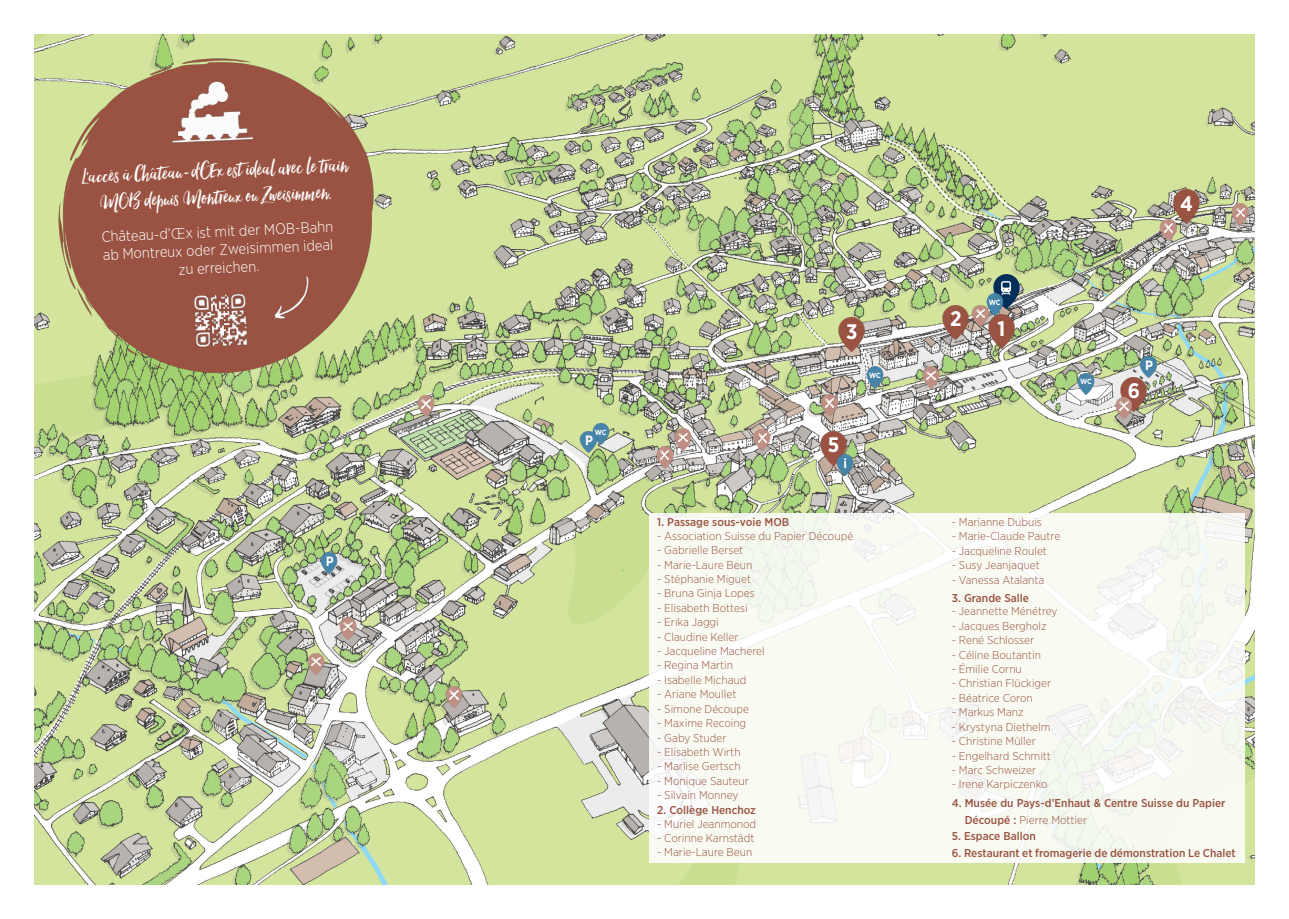
<style>
.page{position:relative;width:1289px;height:919px;background:#fff}
.page>*{position:absolute;margin:0;border:0;box-sizing:border-box;transform-origin:0 0}
.t1{font:26.25px "Hello Beautiful";color:#fff}
.t2{font:700 21px "Gotham Narrow";color:#fff}
.t3{font:300 15px "Gotham Narrow";color:#fff}
.t4{font:700 13.5px "Gotham Narrow";color:#fff}
.t5{font:300 11.4px "Gotham Narrow";color:#9a5342}
.t6{font:500 11.4px "Gotham Narrow";color:#9a5342}
.t7{font:700 7.5px "Gotham Narrow";letter-spacing:-.03em;color:#fff}
.s1{font-weight:500}
</style>
<div class="page">
<img style="left:34px;top:34px;width:1220px;height:850px">
<img style="left:989px;top:274px;width:34px;height:34px">
<img style="left:998px;top:280px;width:15px;height:15px">
<img style="left:834px;top:318px;width:34px;height:34px">
<img style="left:984px;top:314px;width:34px;height:34px">
<img style="left:938px;top:305px;width:34px;height:34px">
<img style="left:1169px;top:190px;width:34px;height:34px">
<img style="left:816px;top:431px;width:34px;height:34px">
<img style="left:1116px;top:377px;width:34px;height:34px">
<img style="left:1157px;top:219px;width:21px;height:22px">
<svg style="left:1164px;top:224px;width:8px;height:8px"></svg>
<img style="left:969px;top:305px;width:22px;height:21px">
<svg style="left:976px;top:309px;width:8px;height:9px"></svg>
<img style="left:1113px;top:397px;width:21px;height:21px">
<svg style="left:1119px;top:401px;width:9px;height:9px"></svg>
<img style="left:920px;top:367px;width:21px;height:21px">
<svg style="left:927px;top:371px;width:8px;height:8px"></svg>
<img style="left:818px;top:394px;width:22px;height:22px">
<svg style="left:825px;top:398px;width:8px;height:9px"></svg>
<img style="left:751px;top:429px;width:22px;height:21px">
<svg style="left:758px;top:433px;width:8px;height:9px"></svg>
<img style="left:672px;top:429px;width:21px;height:21px">
<svg style="left:678px;top:433px;width:9px;height:8px"></svg>
<img style="left:415px;top:395px;width:21px;height:22px">
<svg style="left:422px;top:400px;width:8px;height:8px"></svg>
<img style="left:337px;top:617px;width:21px;height:22px">
<svg style="left:344px;top:622px;width:8px;height:8px"></svg>
<img style="left:305px;top:653px;width:22px;height:21px">
<svg style="left:312px;top:657px;width:8px;height:8px"></svg>
<img style="left:443px;top:686px;width:21px;height:21px">
<svg style="left:449px;top:690px;width:9px;height:9px"></svg>
<img style="left:1137px;top:356px;width:22px;height:21px">
<img style="left:318px;top:552px;width:22px;height:21px">
<img style="left:1075px;top:373px;width:21px;height:21px">
<img style="left:864px;top:367px;width:21px;height:21px">
<img style="left:590px;top:423px;width:21px;height:21px">
<img style="left:578px;top:431px;width:21px;height:21px">
<img style="left:834px;top:454px;width:21px;height:22px">
<img style="left:55px;top:55px;width:319px;height:319px">
<div style="left:648px;top:513px;width:596px;height:349px;background:linear-gradient(to right,#f9fbf3,#f7f9f2)"></div>
<img style="left:168px;top:77px;width:88px;height:68px">
<img style="left:188px;top:287px;width:66px;height:67px">
<div style="left:255px;top:262px;width:75px;height:75px;background:#9a5342"></div>
<img style="left:1229px;top:204px;width:21px;height:21px">
<svg style="left:1235px;top:208px;width:9px;height:8px"></svg>
<img style="left:654px;top:446px;width:21px;height:22px">
<svg style="left:660px;top:451px;width:9px;height:8px"></svg>
<img style="left:984px;top:294px;width:21px;height:21px">
<p class="t1" style="left:81px;top:160px;width:268px;rotate:-2deg">L'acc ès à Château-d'Œx est idéal avec le train</p>
<p class="t1" style="left:99px;top:186px;width:233px;rotate:-2deg">MOB depuis Montreux ou Zweisimmen.</p>
<p class="t3" style="left:101px;top:228px;width:233px;rotate:-3deg">Château-d’Œx ist mit der MOB-Bahn</p>
<p class="t3" style="left:102px;top:246px;width:232px;rotate:-3deg">ab Montreux oder Zweisimmen ideal</p>
<p class="t3" style="left:178px;top:260px;width:82px;rotate:-3deg">zu erreichen.</p>
<p class="t4" style="left:326px;top:552px;width:9px">P</p>
<p class="t7" style="left:595px;top:427px;width:13px">WC</p>
<p class="t4" style="left:585px;top:431px;width:9px">P</p>
<p class="t7" style="left:988px;top:298px;width:13px">WC</p>
<p class="t2" style="left:950px;top:305px;width:13px">2</p>
<p class="t2" style="left:846px;top:318px;width:13px">3</p>
<p class="t2" style="left:997px;top:315px;width:9px">1</p>
<p class="t7" style="left:869px;top:370px;width:13px">WC</p>
<p class="t2" style="left:827px;top:431px;width:13px">5</p>
<p class="t4" style="left:843px;top:455px;width:5px">i</p>
<p class="t2" style="left:1179px;top:190px;width:14px">4</p>
<p class="t7" style="left:1079px;top:377px;width:13px">WC</p>
<p class="t4" style="left:1145px;top:356px;width:9px">P</p>
<p class="t2" style="left:1127px;top:377px;width:14px">6</p>
<p class="t6" style="left:657px;top:514px;width:133px">1. Passage sous-voie MOB</p>
<p class="t5" style="left:657px;top:528px;width:197px">- Association Suisse du Papier Découpé</p>
<p class="t5" style="left:657px;top:543px;width:88px">- Gabrielle Berset</p>
<p class="t5" style="left:657px;top:557px;width:97px">- Marie-Laure Beun</p>
<p class="t5" style="left:657px;top:572px;width:95px">- Stéphanie Miguet</p>
<p class="t5" style="left:657px;top:586px;width:99px">- Bruna Ginja Lopes</p>
<p class="t5" style="left:657px;top:600px;width:92px">- Elisabeth Bottesi</p>
<p class="t5" style="left:657px;top:615px;width:63px">- Erika Jaggi</p>
<p class="t5" style="left:657px;top:629px;width:83px">- Claudine Keller</p>
<p class="t5" style="left:657px;top:644px;width:109px">- Jacqueline Macherel</p>
<p class="t5" style="left:657px;top:658px;width:77px">- Regina Martin</p>
<p class="t5" style="left:657px;top:672px;width:91px">- Isabelle Michaud</p>
<p class="t5" style="left:657px;top:687px;width:81px">- Ariane Moullet</p>
<p class="t5" style="left:657px;top:701px;width:93px">- Simone Découpe</p>
<p class="t5" style="left:657px;top:716px;width:91px">- Maxime Recoing</p>
<p class="t5" style="left:657px;top:730px;width:71px">- Gaby Studer</p>
<p class="t5" style="left:657px;top:744px;width:85px">- Elisabeth Wirth</p>
<p class="t5" style="left:657px;top:759px;width:85px">- Marlise Gertsch</p>
<p class="t5" style="left:657px;top:773px;width:93px">- Monique Sauteur</p>
<p class="t5" style="left:657px;top:788px;width:83px">- Silvain Monney</p>
<p class="t6" style="left:657px;top:802px;width:100px">2. Collège Henchoz</p>
<p class="t5" style="left:657px;top:816px;width:101px">- Muriel Jeanmonod</p>
<p class="t5" style="left:657px;top:830px;width:99px">- Corinne Karnstädt</p>
<p class="t5" style="left:657px;top:845px;width:97px">- Marie-Laure Beun</p>
<p class="t5" style="left:951px;top:515px;width:92px">- Marianne Dubuis</p>
<p class="t5" style="left:951px;top:529px;width:110px">- Marie-Claude Pautre</p>
<p class="t5" style="left:951px;top:543px;width:97px">- Jacqueline Roulet</p>
<p class="t5" style="left:951px;top:558px;width:90px">- Susy Jeanjaquet</p>
<p class="t5" style="left:951px;top:572px;width:94px">- Vanessa Atalanta</p>
<p class="t6" style="left:951px;top:590px;width:79px">3. Grande Salle</p>
<p class="t5" style="left:951px;top:604px;width:107px">- Jeannette Ménétrey</p>
<p class="t5" style="left:951px;top:618px;width:96px">- Jacques Bergholz</p>
<p class="t5" style="left:951px;top:633px;width:84px">- René Schlosser</p>
<p class="t5" style="left:951px;top:647px;width:91px">- Céline Boutantin</p>
<p class="t5" style="left:951px;top:662px;width:72px">- Émilie Cornu</p>
<p class="t5" style="left:951px;top:676px;width:101px">- Christian Flückiger</p>
<p class="t5" style="left:951px;top:690px;width:82px">- Béatrice Coron</p>
<p class="t5" style="left:951px;top:705px;width:73px">- Markus Manz</p>
<p class="t5" style="left:951px;top:719px;width:100px">- Krystyna Diethelm</p>
<p class="t5" style="left:951px;top:734px;width:85px">- Christine Müller</p>
<p class="t5" style="left:951px;top:748px;width:101px">- Engelhard Schmitt</p>
<p class="t5" style="left:951px;top:762px;width:86px">- Marc Schweizer</p>
<p class="t5" style="left:951px;top:777px;width:97px">- Irene Karpiczenko</p>
<p class="t6" style="left:951px;top:796px;width:275px">4. Musée du Pays-d’Enhaut &amp; Centre Suisse du Papier</p>
<p class="t6" style="left:951px;top:829px;width:86px">5. Espace Ballon</p>
<p class="t6" style="left:951px;top:845px;width:285px">6. Restaurant et fromagerie de démonstration Le Chalet</p>
<p class="t5" style="left:964px;top:812px;width:124px"><span class="s1">Découpé :</span> Pierre Mottier</p>
</div>
